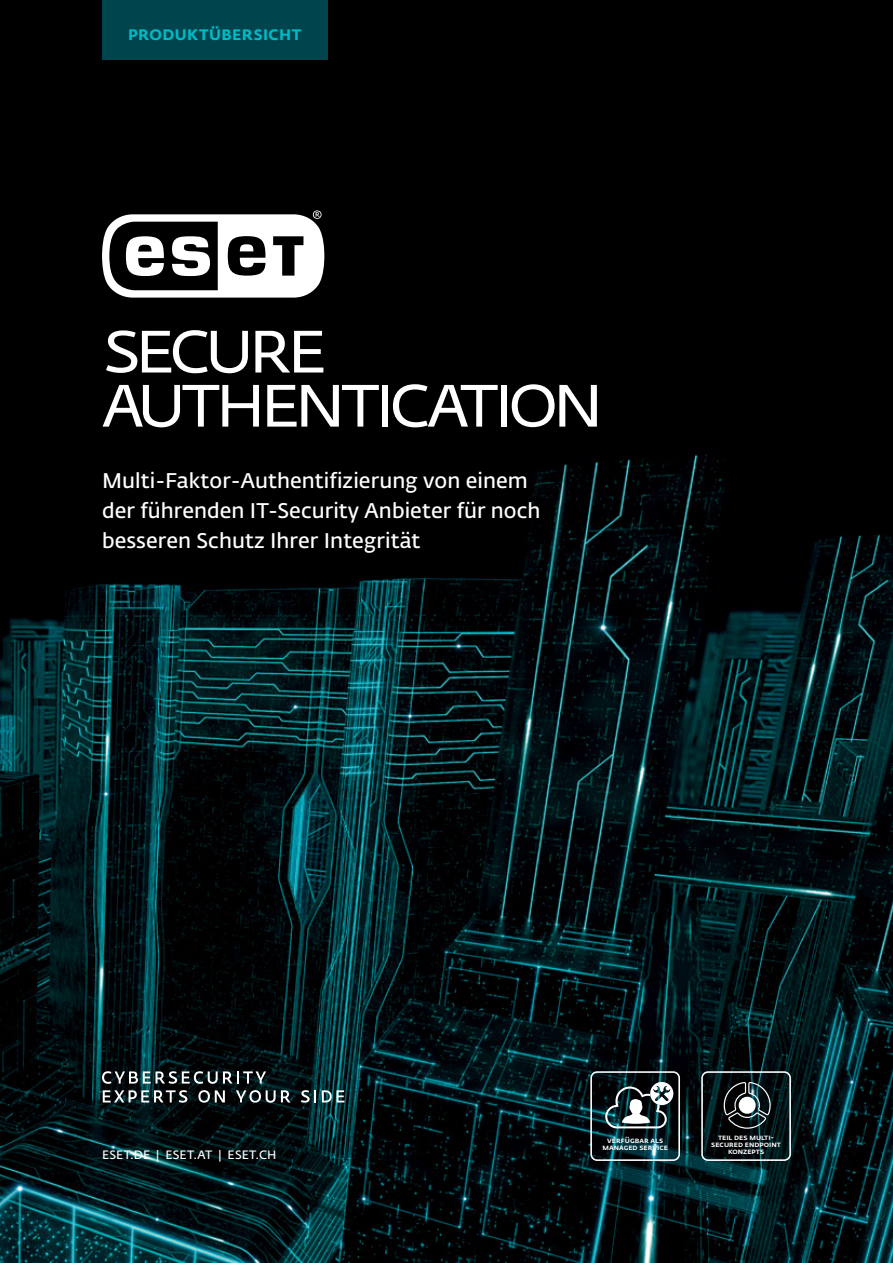
<style>
.page{position:relative;width:893px;height:1263px;background:#fff}
.page>*{position:absolute;margin:0;border:0;box-sizing:border-box;transform-origin:0 0}
.t1{font:21px/30px "Fedra Sans Alt Pro Demi LF";letter-spacing:.005em;color:#fff}
.t2{font:15px "Fedra Sans Alt Pro Bold LF";letter-spacing:.035em;color:#00bac6}
.t3{font:12px "Fedra Sans Alt Pro Demi LF";letter-spacing:.02em;color:#fff}
.t4{font:7.95px/7.1px "Fedra Sans Alt Pro Med LF";color:#fff;text-align:center}
</style>
<div class="page">
<img style="left:0;top:0;width:893px;height:1263px">
<svg style="left:106px;top:330px;width:142px;height:43px"></svg>
<svg style="left:255px;top:331px;width:68px;height:41px"></svg>
<svg style="left:103px;top:385px;width:156px;height:42px"></svg>
<svg style="left:267px;top:385px;width:112px;height:42px"></svg>
<div style="left:382px;top:385px;width:6px;height:42px;background:#fff"></div>
<svg style="left:393px;top:384px;width:105px;height:43px"></svg>
<div style="left:501px;top:385px;width:6px;height:42px;background:#fff"></div>
<svg style="left:512px;top:384px;width:85px;height:43px"></svg>
<svg style="left:102px;top:210px;width:222px;height:88px"></svg>
<svg style="left:102px;top:1071px;width:164px;height:13px"></svg>
<svg style="left:103px;top:1090px;width:84px;height:13px"></svg>
<svg style="left:198px;top:1090px;width:27px;height:13px"></svg>
<svg style="left:236px;top:1090px;width:55px;height:13px"></svg>
<svg style="left:301px;top:1090px;width:15px;height:13px"></svg>
<svg style="left:322px;top:1090px;width:22px;height:12px"></svg>
<svg style="left:590px;top:1071px;width:90px;height:90px;background:#31454a"></svg>
<svg style="left:701px;top:1071px;width:90px;height:90px;background:#1d2a2d"></svg>
<div style="left:739px;top:1097px;width:17px;height:17px;background:#fff;border-radius:50%"></div>
<div style="left:102px;top:0;width:225px;height:60px;background:#00454e"></div>
<p class="t2" style="left:128px;top:23px;width:175px">PRODUKTÜBERSICHT</p>
<p class="t1" style="left:102px;top:465px;width:440px">Multi-Faktor-Authentifizierung von einem der führenden IT-Security Anbieter für noch besseren Schutz Ihrer Integrität</p>
<p class="t3" style="left:102px;top:1146px;width:176px">ESET.DE | ESET.AT | ESET.CH</p>
<p class="t4" style="left:602px;top:1136px;width:67px">verfügbar als managed service</p>
<p class="t4" style="left:711px;top:1133px;width:71px">teil des multi&shy;secured endpoint konzepts</p>
</div>
